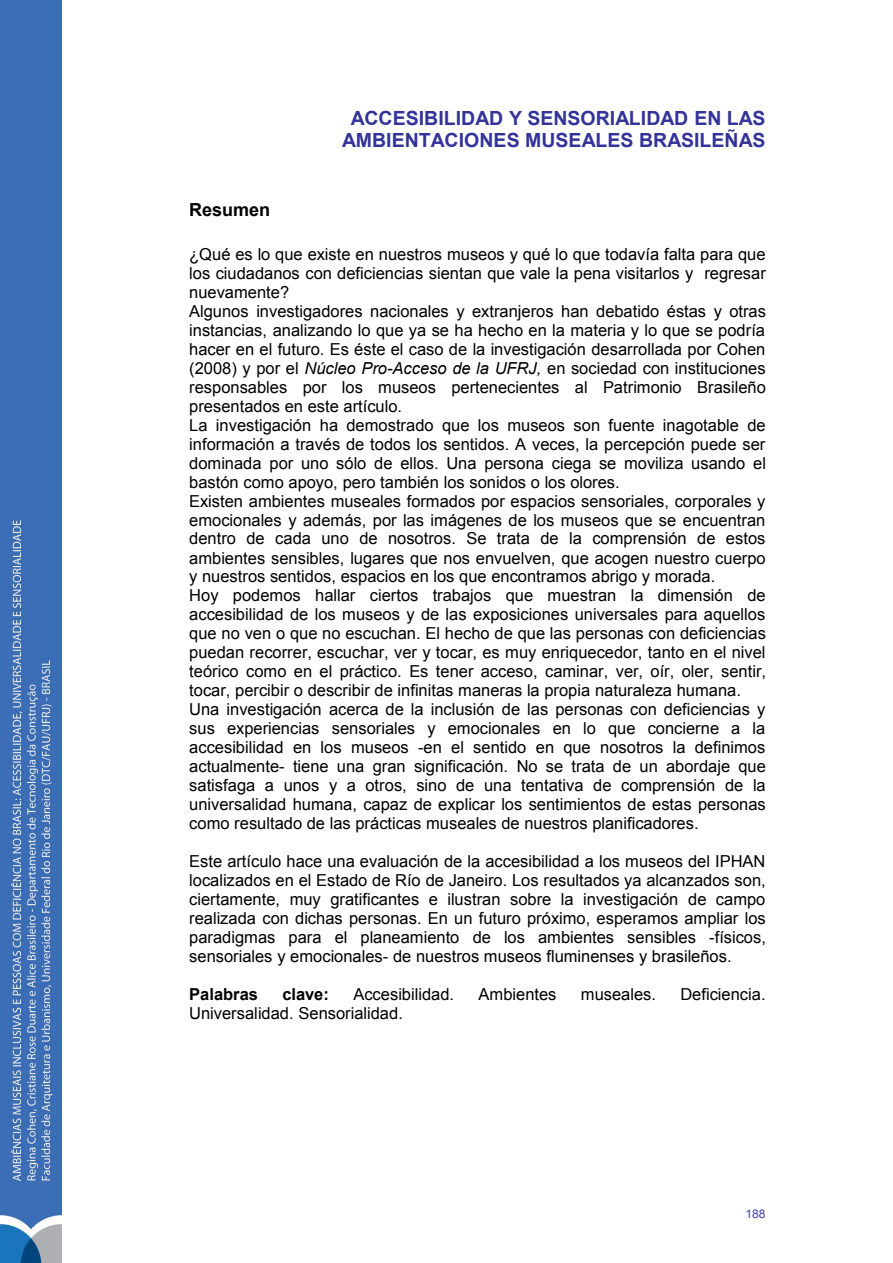
<style>
.page{position:relative;width:893px;height:1263px;background:#fff}
.page>*{position:absolute;margin:0;border:0;box-sizing:border-box;transform-origin:0 0}
.t1{font:700 19.5px/22.5px "Arial";letter-spacing:.005em;color:#339;text-align:center}
.t2{font:700 18px "Arial";color:#000}
.t3{font:16.5px/19px "Arial";color:#000}
.t4{font:700 16.5px "Arial";color:#000}
.t5{font:12px "Arial";color:#4040ab}
.s1{font-style:italic}
</style>
<div class="page">
<img style="left:0;top:0;width:62px;height:1263px">
<p class="t1" style="left:342px;top:107px;width:425px">ACCESIBILIDAD Y SENSORIALIDAD EN LAS<br>AMBIENTACIONES MUSEALES BRASILEÑAS</p>
<p class="t2" style="left:189px;top:200px;width:83px">Resumen</p>
<p class="t3" style="left:189px;top:245px;width:578px">¿Qué es lo que existe en nuestros museos y qué lo que todavía falta para que los ciudadanos con deficiencias sientan que vale la pena visitarlos y regresar nuevamente?<br>Algunos investigadores nacionales y extranjeros han debatido éstas y otras instancias, analizando lo que ya se ha hecho en la materia y lo que se podría hacer en el futuro. Es éste el caso de la investigación desarrollada por Cohen (2008) y por el <span class="s1">Núcleo Pro-Acceso de la UFRJ,</span> en sociedad con instituciones responsables por los museos pertenecientes al Patrimonio Brasileño presentados en este artículo.<br>La investigación ha demostrado que los museos son fuente inagotable de información a través de todos los sentidos. A veces, la percepción puede ser dominada por uno sólo de ellos. Una persona ciega se moviliza usando el bastón como apoyo, pero también los sonidos o los olores.<br>Existen ambientes museales formados por espacios sensoriales, corporales y emocionales y además, por las imágenes de los museos que se encuentran dentro de cada uno de nosotros. Se trata de la comprensión de estos ambientes sensibles, lugares que nos envuelven, que acogen nuestro cuerpo y nuestros sentidos, espacios en los que encontramos abrigo y morada.<br>Hoy podemos hallar ciertos trabajos que muestran la dimensión de accesibilidad de los museos y de las exposiciones universales para aquellos que no ven o que no escuchan. El hecho de que las personas con deficiencias puedan recorrer, escuchar, ver y tocar, es muy enriquecedor, tanto en el nivel teórico como en el práctico. Es tener acceso, caminar, ver, oír, oler, sentir, tocar, percibir o describir de infinitas maneras la propia naturaleza humana.<br>Una investigación acerca de la inclusión de las personas con deficiencias y sus experiencias sensoriales y emocionales en lo que concierne a la accesibilidad en los museos -en el sentido en que nosotros la definimos actualmente- tiene una gran significación. No se trata de un abordaje que satisfaga a unos y a otros, sino de una tentativa de comprensión de la universalidad humana, capaz de explicar los sentimientos de estas personas como resultado de las prácticas museales de nuestros planificadores.</p>
<p class="t3" style="left:189px;top:852px;width:578px;text-align:justify">Este artículo hace una evaluación de la accesibilidad a los museos del IPHAN localizados en el Estado de Río de Janeiro. Los resultados ya alcanzados son, ciertamente, muy gratificantes e ilustran sobre la investigación de campo realizada con dichas personas. En un futuro próximo, esperamos ampliar los paradigmas para el planeamiento de los ambientes sensibles -físicos, sensoriales y emocionales- de nuestros museos fluminenses y brasileños.</p>
<p class="t4" style="left:189px;top:985px;width:70px">Palabras</p>
<p class="t4" style="left:282px;top:985px;width:48px">clave:</p>
<p class="t3" style="left:353px;top:985px;width:102px">Accesibilidad.</p>
<p class="t3" style="left:478px;top:985px;width:79px">Ambientes</p>
<p class="t3" style="left:581px;top:985px;width:77px">museales.</p>
<p class="t3" style="left:680px;top:985px;width:87px">Deficiencia.</p>
<p class="t3" style="left:189px;top:1004px;width:215px">Universalidad. Sensorialidad.</p>
<p class="t5" style="left:745px;top:1206px;width:22px">188</p>
</div>
